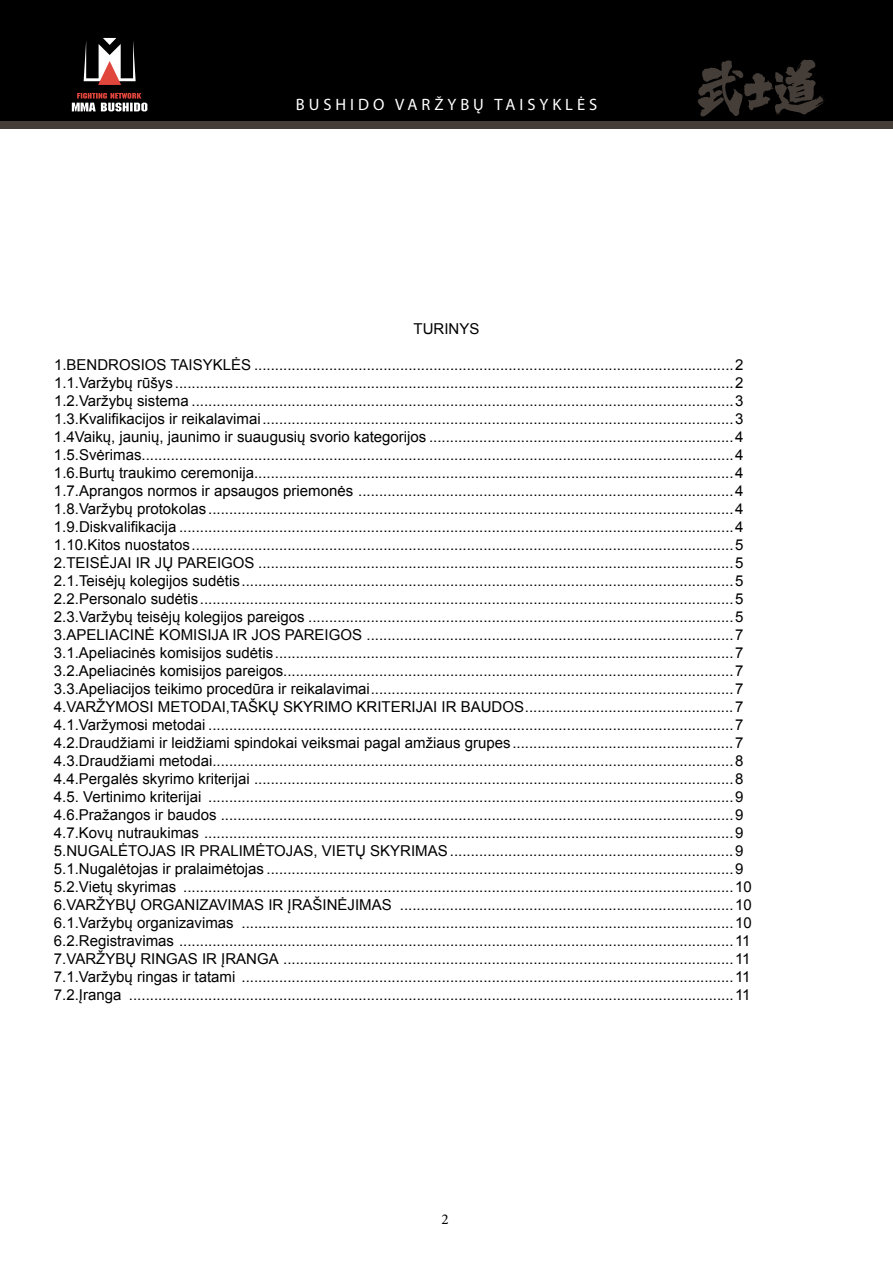
<style>
.page{position:relative;width:893px;height:1263px;background:#fff}
.page>*{position:absolute;margin:0;border:0;box-sizing:border-box;transform-origin:0 0}
.t1{font:16.5px "Myriad Pro";letter-spacing:.24em;color:#fff}
.t2{font:15px/18px "Arial";color:#000}
.t3{font:15px "Minion Pro";color:#000}
</style>
<div class="page">
<div style="left:0;top:0;width:893px;height:121px;background:#000"></div>
<div style="left:0;top:121px;width:893px;height:8px;background:#443d38"></div>
<svg style="left:84px;top:38px;width:52px;height:47px"></svg>
<svg style="left:72px;top:93px;width:75px;height:18px"></svg>
<svg style="left:697px;top:59px;width:127px;height:58px"></svg>
<p class="t1" style="left:296px;top:94px;width:303px">BUSHIDO VARŽYBŲ TAISYKLĖS</p>
<p class="t2" style="left:414px;top:320px;width:67px">TURINYS</p>
<p class="t2" style="left:54px;top:356px;width:699px">1.BENDROSIOS TAISYKLĖS ...................................................................................................................2<br>1.1.Varžybų rūšys ......................................................................................................................................2<br>1.2.Varžybų sistema ..................................................................................................................................3<br>1.3.Kvalifikacijos ir reikalavimai.................................................................................................................3<br>1.4Vaikų, jaunių, jaunimo ir suaugusių svorio kategorijos .........................................................................4<br>1.5.Svėrimas..............................................................................................................................................4<br>1.6.Burtų traukimo ceremonija...................................................................................................................4<br>1.7.Aprangos normos ir apsaugos priemonės ..........................................................................................4<br>1.8.Varžybų protokolas ..............................................................................................................................4<br>1.9.Diskvalifikacija .....................................................................................................................................4<br>1.10.Kitos nuostatos..................................................................................................................................5<br>2.TEISĖJAI IR JŲ PAREIGOS ..................................................................................................................5<br>2.1.Teisėjų kolegijos sudėtis......................................................................................................................5<br>2.2.Personalo sudėtis................................................................................................................................5<br>2.3.Varžybų teisėjų kolegijos pareigos ......................................................................................................5<br>3.APELIACINĖ KOMISIJA IR JOS PAREIGOS ........................................................................................7<br>3.1.Apeliacinės komisijos sudėtis..............................................................................................................7<br>3.2.Apeliacinės komisijos pareigos............................................................................................................7<br>3.3.Apeliacijos teikimo procedūra ir reikalavimai.......................................................................................7<br>4.VARŽYMOSI METODAI,TAŠKŲ SKYRIMO KRITERIJAI IR BAUDOS..................................................7<br>4.1.Varžymosi metodai ..............................................................................................................................7<br>4.2.Draudžiami ir leidžiami spindokai veiksmai pagal amžiaus grupes.....................................................7<br>4.3.Draudžiami metodai.............................................................................................................................8<br>4.4.Pergalės skyrimo kriterijai ...................................................................................................................8<br>4.5. Vertinimo kriterijai ..............................................................................................................................9<br>4.6.Pražangos ir baudos ...........................................................................................................................9<br>4.7.Kovų nutraukimas ...............................................................................................................................9<br>5.NUGALĖTOJAS IR PRALIMĖTOJAS, VIETŲ SKYRIMAS....................................................................9<br>5.1.Nugalėtojas ir pralaimėtojas ................................................................................................................9<br>5.2.Vietų skyrimas ....................................................................................................................................10<br>6.VARŽYBŲ ORGANIZAVIMAS IR ĮRAŠINĖJIMAS ................................................................................10<br>6.1.Varžybų organizavimas ......................................................................................................................10<br>6.2.Registravimas .....................................................................................................................................11<br>7.VARŽYBŲ RINGAS IR ĮRANGA ............................................................................................................11<br>7.1.Varžybų ringas ir tatami ......................................................................................................................11<br>7.2.Įranga .................................................................................................................................................11</p>
<p class="t3" style="left:441px;top:1209px;width:9px">2</p>
</div>
